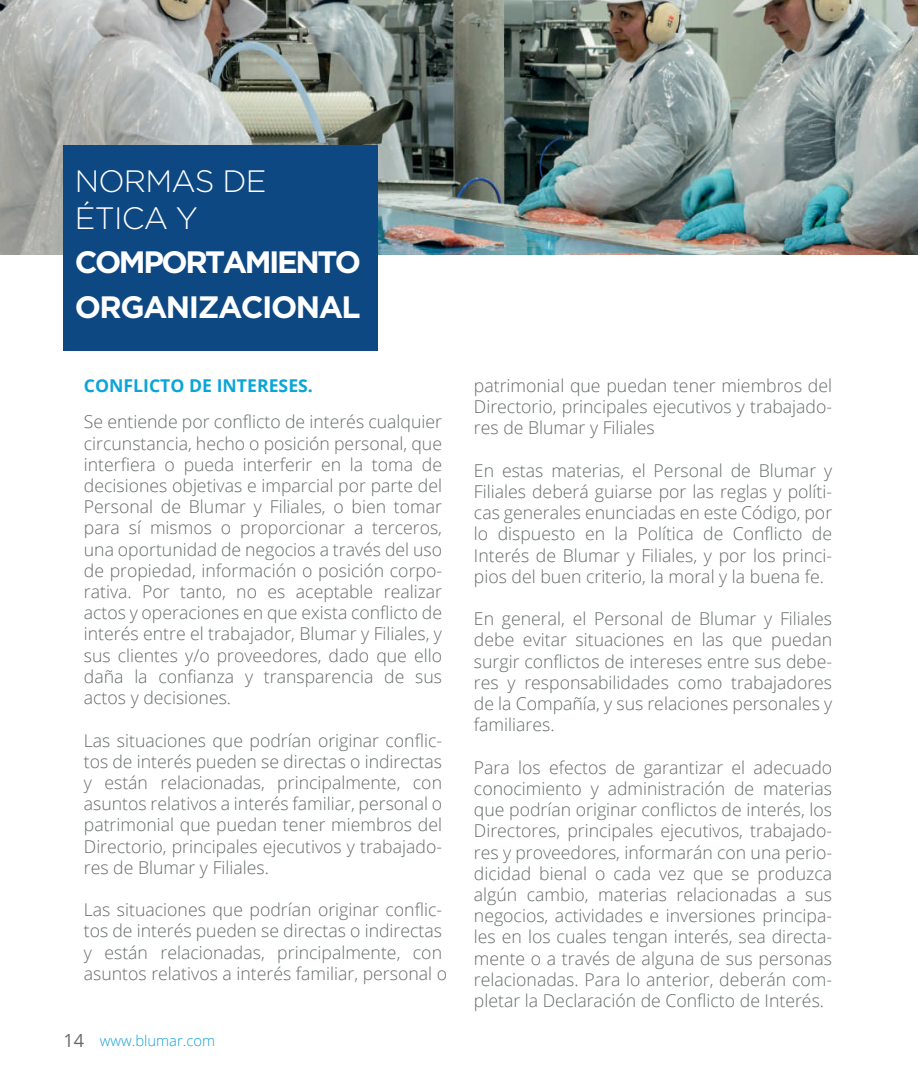
<style>
.page{position:relative;width:918px;height:1092px;background:#fff}
.page>*{position:absolute;margin:0;border:0;box-sizing:border-box;transform-origin:0 0}
.t1{font:700 30.97px/44.1px "Gotham";letter-spacing:-.065em;color:#fff}
.t2{font:300 30.97px/37.1px "Gotham";letter-spacing:-.025em;color:#fff}
.t3{font:300 17.68px/21.2px "Open Sans";color:#656a6a;text-align:justify}
.t4{font:700 17.68px "Open Sans";color:#0aa5d8}
.t5{font:300 14.7px "Open Sans";color:#14a2d3}
.s1{font-weight:400;font-size:18.03px;color:#656a6a}
</style>
<div class="page">
<img style="left:0;top:0;width:918px;height:254px">
<div style="left:63px;top:145px;width:315px;height:205px;background:#0d4883"></div>
<h1 class="t2" style="left:75px;top:162px;width:193px">NORMAS DE<br>ÉTICA Y</h1>
<h1 class="t1" style="left:75px;top:239px;width:288px">COMPORTAMIENTO<br>ORGANIZACIONAL</h1>
<p class="t4" style="left:84px;top:373px;width:231px">CONFLICTO DE INTERESES.</p>
<p class="t3" style="left:84px;top:411px;width:360px">Se entiende por conflicto de interés cualquier circunstancia, hecho o posición personal, que interfiera o pueda interferir en la toma de decisiones objetivas e imparcial por parte del Personal de Blumar y Filiales, o bien tomar para sí mismos o proporcionar a terceros, una oportunidad de negocios a través del uso de propiedad, información o posición corpo&shy;rativa. Por tanto, no es aceptable realizar actos y operaciones en que exista conflicto de interés entre el trabajador, Blumar y Filiales, y sus clientes y/o proveedores, dado que ello daña la confianza y transparencia de sus actos y decisiones.</p>
<p class="t3" style="left:84px;top:729px;width:360px">Las situaciones que podrían originar conflic&shy;tos de interés pueden se directas o indirectas y están relacionadas, principalmente, con asuntos relativos a interés familiar, personal o patrimonial que puedan tener miembros del Directorio, principales ejecutivos y trabajado&shy;res de Blumar y Filiales.</p>
<p class="t3" style="left:84px;top:898px;width:365px;text-align:left">Las situaciones que podrían originar conflic&shy;tos de interés pueden se directas o indirectas y están relacionadas, principalmente, con asuntos relativos a interés familiar, personal o</p>
<p class="t5" style="left:64px;top:1030px;width:153px"><span class="s1">14</span> www.blumar.com</p>
<p class="t3" style="left:474px;top:374px;width:360px">patrimonial que puedan tener miembros del Directorio, principales ejecutivos y trabajado&shy;res de Blumar y Filiales</p>
<p class="t3" style="left:474px;top:459px;width:360px">En estas materias, el Personal de Blumar y Filiales deberá guiarse por las reglas y políti&shy;cas generales enunciadas en este Código, por lo dispuesto en la Política de Conflicto de Interés de Blumar y Filiales, y por los princi&shy;pios del buen criterio, la moral y la buena fe.</p>
<p class="t3" style="left:474px;top:607px;width:360px">En general, el Personal de Blumar y Filiales debe evitar situaciones en las que puedan surgir conflictos de intereses entre sus debe&shy;res y responsabilidades como trabajadores de la Compañía, y sus relaciones personales y familiares.</p>
<p class="t3" style="left:474px;top:756px;width:360px">Para los efectos de garantizar el adecuado conocimiento y administración de materias que podrían originar conflictos de interés, los Directores, principales ejecutivos, trabajado&shy;res y proveedores, informarán con una perio&shy;dicidad bienal o cada vez que se produzca algún cambio, materias relacionadas a sus negocios, actividades e inversiones principa&shy;les en los cuales tengan interés, sea directa&shy;mente o a través de alguna de sus personas relacionadas. Para lo anterior, deberán com&shy;pletar la Declaración de Conflicto de Interés.</p>
</div>
